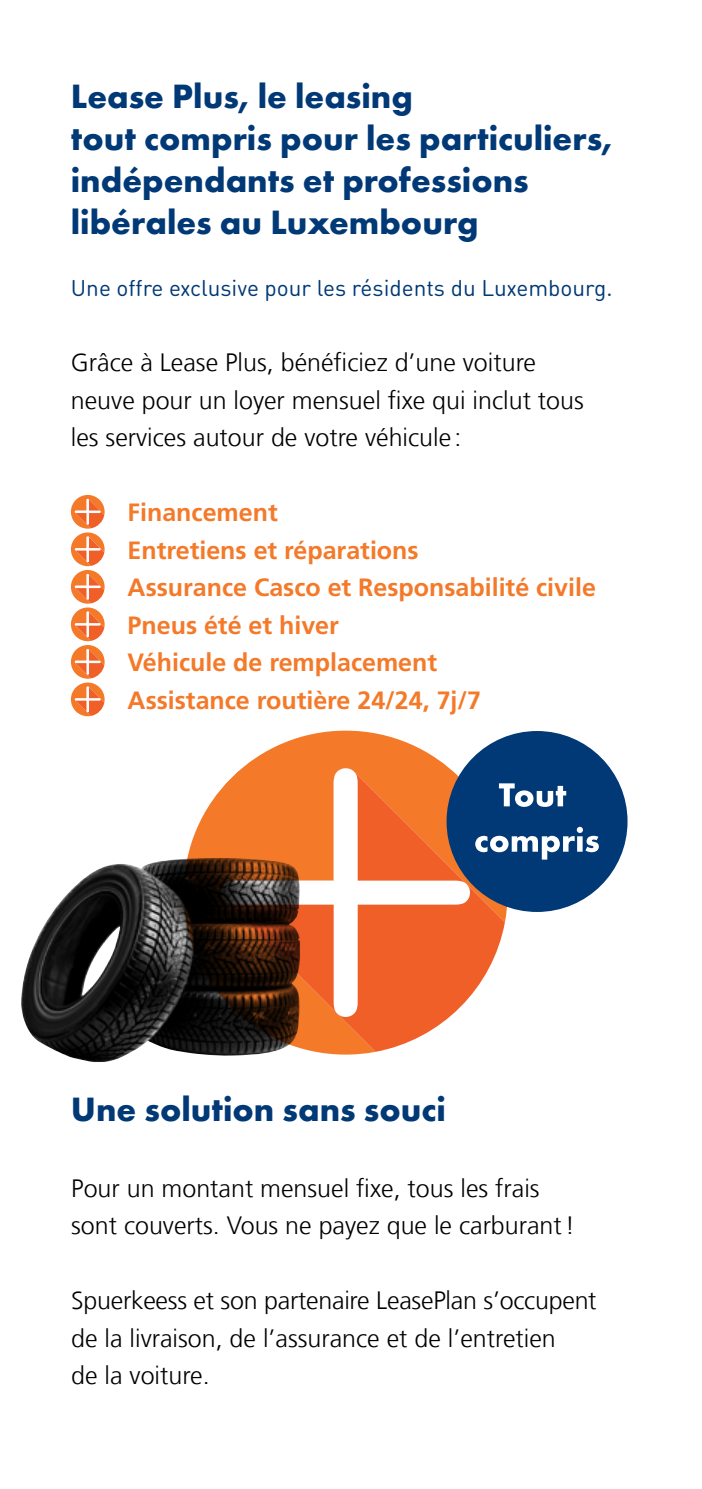
<style>
.page{position:relative;width:702px;height:1489px;background:#fff}
.page>*{position:absolute;margin:0;border:0;box-sizing:border-box;transform-origin:0 0}
.t1{font:700 35px/42px "Futura PT";color:#003976}
.t2{font:300 25px/37.5px "Frutiger LT Com";color:#000}
.t3{font:700 25px/37.5px "Frutiger LT Com";color:#f47929}
.t4{font:22.5px "DIN Round OT";color:#003976}
</style>
<div class="page">
<svg style="left:187px;top:730px;width:321px;height:324px"></svg>
<svg style="left:300px;top:883px;width:205px;height:168px"></svg>
<svg style="left:221px;top:768px;width:249px;height:248px"></svg>
<img style="left:21px;top:858px;width:279px;height:203px">
<div style="left:446px;top:731px;width:181px;height:180px;background:#003976;border-radius:50%"></div>
<svg style="left:475px;top:826px;width:124px;height:33px"></svg>
<svg style="left:499px;top:783px;width:67px;height:23px"></svg>
<svg style="left:71px;top:495px;width:34px;height:221px"></svg>
<h1 class="t1" style="left:71px;top:75px;width:543px">Lease Plus, le leasing<br>tout compris pour les particuliers, indépendants et professions libérales au Luxembourg</h1>
<p class="t4" style="left:71px;top:274px;width:543px">Une offre exclusive pour les résidents du Luxembourg.</p>
<p class="t2" style="left:71px;top:344px;width:514px">Grâce à Lease Plus, bénéficiez d’une voiture neuve pour un loyer mensuel fixe qui inclut tous les services autour de votre véhicule :</p>
<p class="t3" style="left:128px;top:494px;width:470px">Financement<br>Entretiens et réparations<br>Assurance Casco et Responsabilité civile<br>Pneus été et hiver<br>Véhicule de remplacement<br>Assistance routière 24/24, 7j/7</p>
<h1 class="t1" style="left:71px;top:1087px;width:376px">Une solution sans souci</h1>
<p class="t2" style="left:71px;top:1169px;width:505px">Pour un montant mensuel fixe, tous les frais sont couverts. Vous ne payez que le carburant!</p>
<p class="t2" style="left:71px;top:1281px;width:527px">Spuerkeess et son partenaire LeasePlan s’occupent de la livraison, de l’assurance et de l’entretien<br>de la voiture.</p>
</div>
